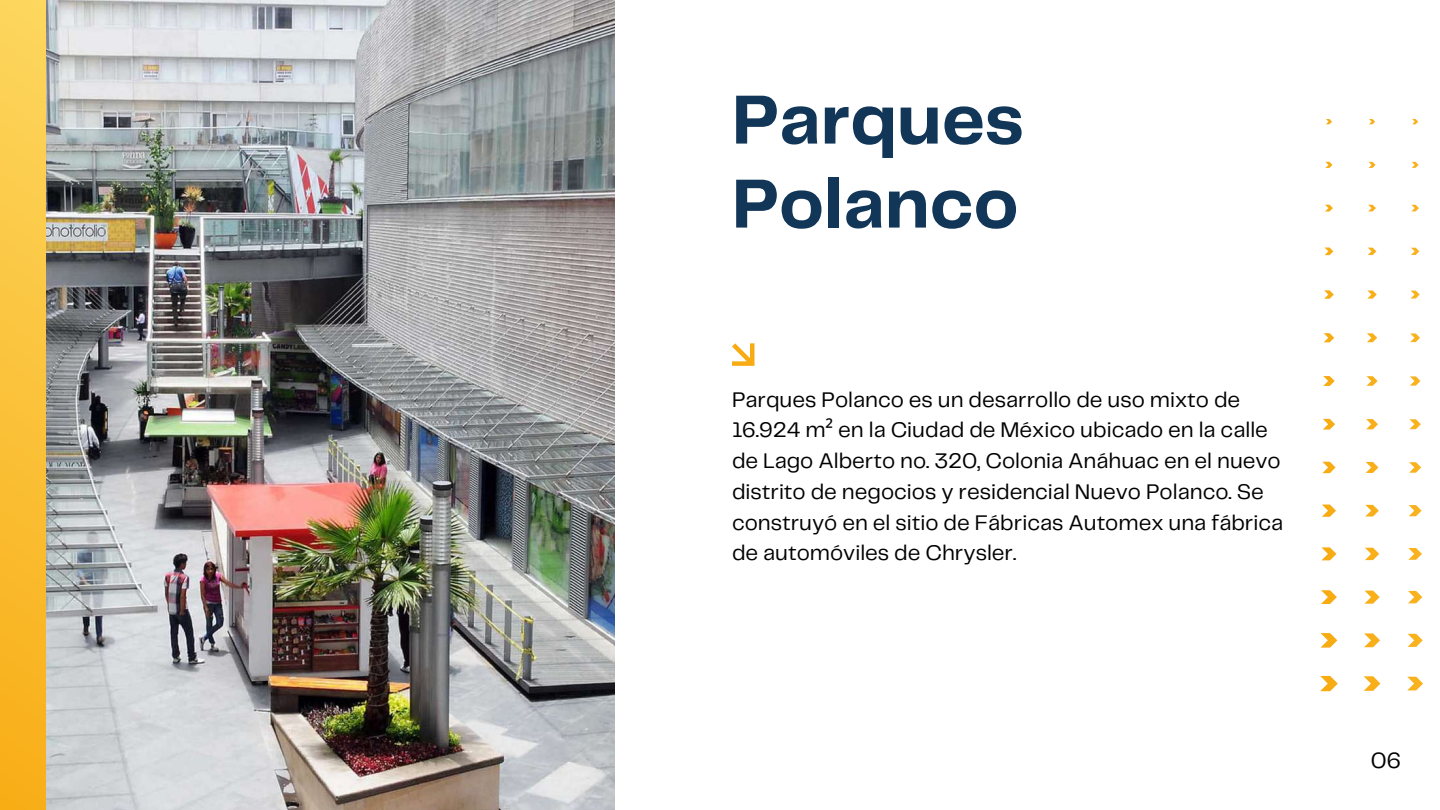
<style>
.page{position:relative;width:1440px;height:810px;background:#fff}
.page>*{position:absolute;margin:0;border:0;box-sizing:border-box;transform-origin:0 0}
.t1{font:700 72px/84px "Telegraf";color:#123657}
.t2{font:23px "Telegraf";color:#000}
.t3{font:22px/30.8px "Telegraf";color:#000}
.s1{font-family:"Noto Sans"}
</style>
<div class="page">
<img style="left:46px;top:0;width:568px;height:810px">
<div style="left:0;top:0;width:46px;height:810px;background:linear-gradient(to bottom,#fdd65e,#f8ad16)"></div>
<svg style="left:1320px;top:119px;width:103px;height:572px"></svg>
<svg style="left:732px;top:343px;width:22px;height:23px"></svg>
<h1 class="t1" style="left:732px;top:81px;width:293px">Parques<br>Polanco</h1>
<p class="t3" style="left:732px;top:385px;width:553px">Parques Polanco es un desarrollo de uso mixto de 16.924 m<span class="s1">²</span> en la Ciudad de México ubicado en la calle de Lago Alberto no. 320, Colonia Anáhuac en el nuevo distrito de negocios y residencial Nuevo Polanco. Se construyó en el sitio de Fábricas Automex una fábrica de automóviles de Chrysler.</p>
<p class="t2" style="left:1371px;top:751px;width:32px">06</p>
</div>
